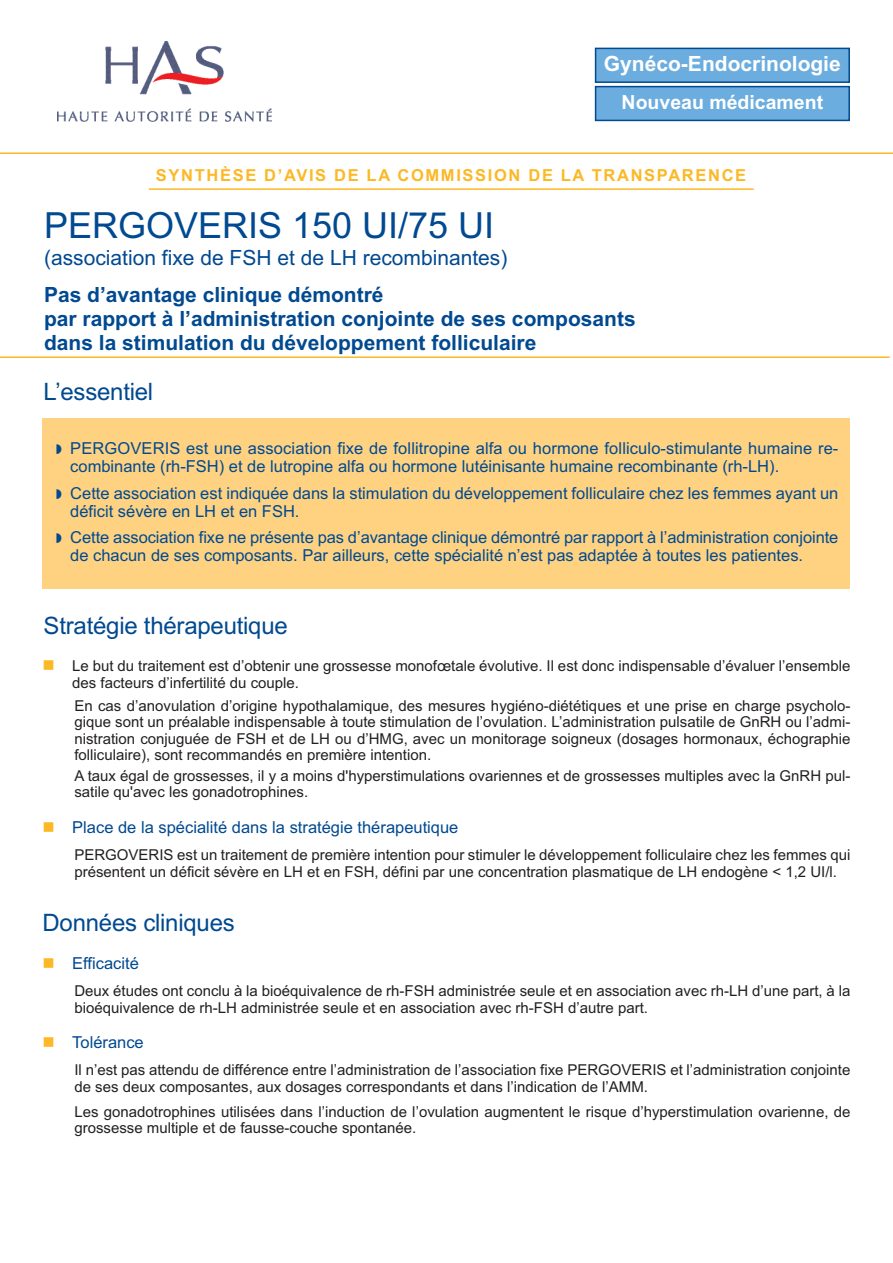
<style>
.page{position:relative;width:893px;height:1263px;background:#fff}
.page>*{position:absolute;margin:0;border:0;box-sizing:border-box;transform-origin:0 0}
.t1{font:36px "Arial";color:#014990}
.t2{font:24px "Arial";letter-spacing:-.01em;color:#014990}
.t3{font:700 21px/24px "Arial";color:#014990}
.t4{font:21px "Arial";color:#014990}
.t5{font:700 21px "Arial";color:#fff}
.t6{font:700 19.5px "Arial";color:#fff}
.t7{font:16.5px/18px "Arial";color:#014990}
.t8{font:700 16.5px "Arial";letter-spacing:.1em;color:#fcb825}
.t9{font:15px/16.5px "Arial";color:#231f20}
</style>
<div class="page">
<hr style="left:0;top:356px;width:890px;height:2px;background:#fcb825">
<img style="left:57px;top:41px;width:214px;height:81px">
<hr style="left:0;top:152px;width:893px;height:2px;background:#fcb825">
<div style="left:43px;top:418px;width:807px;height:170px;background:#fed281"></div>
<hr style="left:149px;top:188px;width:605px;height:2px;background:#fcb825">
<div style="left:596px;top:87px;width:252px;height:33px;background:#6caddf"></div>
<div style="left:595px;top:86px;width:255px;height:35px;border:2px solid #014990"></div>
<div style="left:596px;top:49px;width:252px;height:32px;background:#6caddf"></div>
<div style="left:595px;top:48px;width:255px;height:35px;border:2px solid #014990"></div>
<h3 class="t5" style="left:604px;top:51px;width:238px">Gynéco-Endocrinologie</h3>
<h3 class="t6" style="left:622px;top:90px;width:203px">Nouveau médicament</h3>
<p class="t8" style="left:156px;top:166px;width:592px">SYNTHÈSE D’AVIS DE LA COMMISSION DE LA TRANSPARENCE</p>
<h1 class="t1" style="left:44px;top:204px;width:452px">PERGOVERIS 150 UI/75 UI</h1>
<h3 class="t4" style="left:44px;top:245px;width:465px">(association fixe de FSH et de LH recombinantes)</h3>
<h3 class="t3" style="left:44px;top:282px;width:593px">Pas d’avantage clinique démontré<br>par rapport à l’administration conjointe de ses composants dans la stimulation du développement folliculaire</h3>
<h2 class="t2" style="left:44px;top:378px;width:111px">L’essentiel</h2>
<p class="t7" style="left:70px;top:439px;width:770px">PERGOVERIS est une association fixe de follitropine alfa ou hormone folliculo-stimulante humaine re&shy;combinante (rh-FSH) et de lutropine alfa ou hormone lutéinisante humaine recombinante (rh-LH).</p>
<p class="t7" style="left:70px;top:484px;width:770px">Cette association est indiquée dans la stimulation du développement folliculaire chez les femmes ayant un déficit sévère en LH et en FSH.</p>
<p class="t7" style="left:70px;top:528px;width:770px">Cette association fixe ne présente pas d’avantage clinique démontré par rapport à l’administration conjointe de chacun de ses composants. Par ailleurs, cette spécialité n’est pas adaptée à toutes les patientes.</p>
<h2 class="t2" style="left:44px;top:611px;width:246px">Stratégie thérapeutique</h2>
<p class="t9" style="left:72px;top:658px;width:780px">Le but du traitement est d’obtenir une grossesse monofœtale évolutive. Il est donc indispensable d’évaluer l’ensemble des facteurs d’infertilité du couple.</p>
<p class="t9" style="left:74px;top:697px;width:777px;text-align:justify">En cas d’anovulation d’origine hypothalamique, des mesures hygiéno-diététiques et une prise en charge psycholo&shy;gique sont un préalable indispensable à toute stimulation de l’ovulation. L’administration pulsatile de GnRH ou l’admi&shy;nistration conjuguée de FSH et de LH ou d’HMG, avec un monitorage soigneux (dosages hormonaux, échographie folliculaire), sont recommandés en première intention.</p>
<p class="t9" style="left:74px;top:767px;width:777px">A taux égal de grossesses, il y a moins d'hyperstimulations ovariennes et de grossesses multiples avec la GnRH pul&shy;satile qu'avec les gonadotrophines.</p>
<p class="t7" style="left:72px;top:818px;width:388px">Place de la spécialité dans la stratégie thérapeutique</p>
<p class="t9" style="left:74px;top:847px;width:777px">PERGOVERIS est un traitement de première intention pour stimuler le développement folliculaire chez les femmes qui présentent un déficit sévère en LH et en FSH, défini par une concentration plasmatique de LH endogène &lt; 1,2 UI/l.</p>
<h2 class="t2" style="left:43px;top:909px;width:194px">Données cliniques</h2>
<p class="t7" style="left:72px;top:954px;width:68px">Efficacité</p>
<p class="t9" style="left:74px;top:982px;width:777px">Deux études ont conclu à la bioéquivalence de rh-FSH administrée seule et en association avec rh-LH d’une part, à la bioéquivalence de rh-LH administrée seule et en association avec rh-FSH d’autre part.</p>
<p class="t7" style="left:72px;top:1033px;width:73px">Tolérance</p>
<p class="t9" style="left:74px;top:1062px;width:777px">Il n’est pas attendu de différence entre l’administration de l’association fixe PERGOVERIS et l’administration conjointe de ses deux composantes, aux dosages correspondants et dans l’indication de l’AMM.</p>
<p class="t9" style="left:74px;top:1103px;width:777px">Les gonadotrophines utilisées dans l’induction de l’ovulation augmentent le risque d’hyperstimulation ovarienne, de grossesse multiple et de fausse-couche spontanée.</p>
</div>
